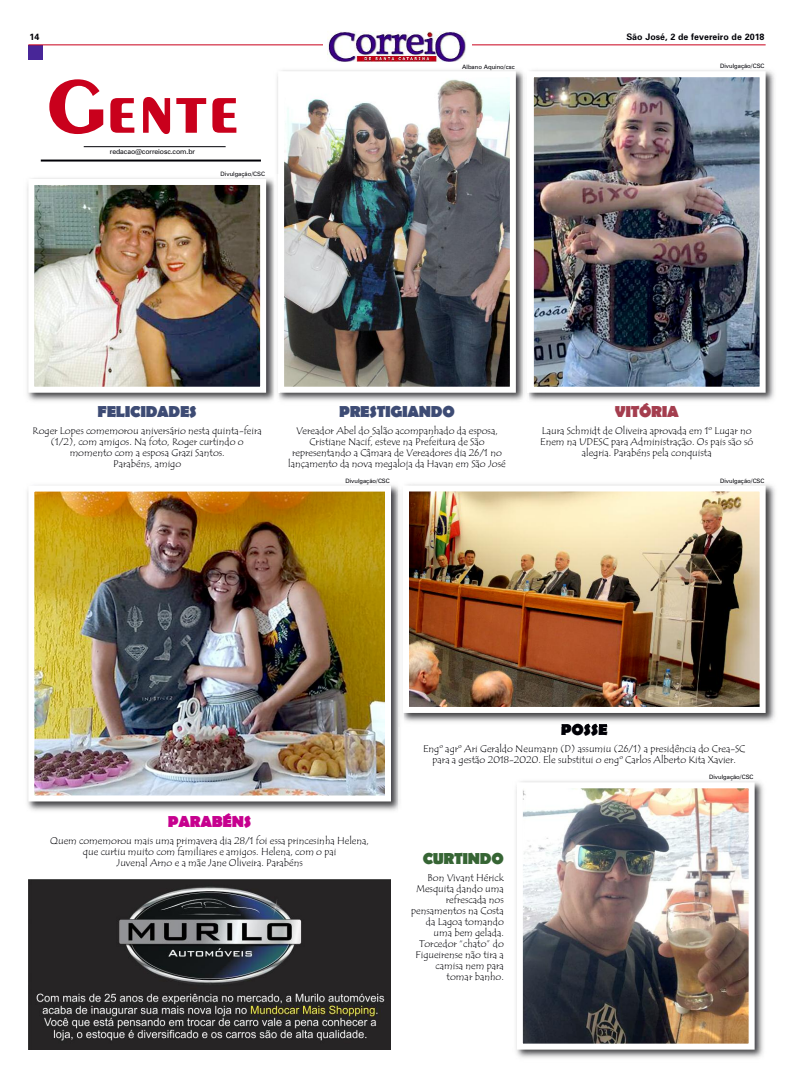
<style>
.page{position:relative;width:794px;height:1078px;background:#fff}
.page>*{position:absolute;margin:0;border:0;box-sizing:border-box;transform-origin:0 0}
.t1{font:700 80px "Exotic 350 BT";color:#c9001c}
.t2{font:700 16px "Berlin Sans FB";letter-spacing:-.02em;color:#3d4b74}
.t3{font:700 16px "Berlin Sans FB";letter-spacing:-.02em;color:#c6008e}
.t4{font:700 16px "Berlin Sans FB";letter-spacing:-.02em;color:#366534}
.t5{font:700 16px "Berlin Sans FB";letter-spacing:-.02em;color:#a43d4e}
.t6{font:700 16px "Berlin Sans FB";letter-spacing:-.02em;color:#000006}
.t7{font:10px/11px "Tempus Sans ITC";color:#000006;text-align:center}
.t8{font:700 9px "Zurich BT";color:#000006}
.t9{font:7px "Zurich BT";letter-spacing:-.015em;color:#000006}
.t10{font:6px "Zurich BT";color:#000006}
</style>
<div class="page">
<div style="left:28px;top:45px;width:15px;height:14px;background:#482698"></div>
<hr style="left:28px;top:44px;width:737px;height:1px;background:#c9001c">
<div style="left:323px;top:28px;width:148px;height:34px;background:#fff"></div>
<img style="left:327px;top:31px;width:139px;height:31px">
<img style="left:28px;top:879px;width:363px;height:170px">
<hr style="left:84px;top:146px;width:142px;height:1px;background:#000006">
<hr style="left:41px;top:159px;width:220px;height:2px;background:#000006">
<img style="left:277px;top:70px;width:498px;height:331px">
<img style="left:535px;top:78px;width:223px;height:307px">
<div style="left:528px;top:71px;width:237px;height:321px;border:6px solid #fff"></div>
<img style="left:528px;top:71px;width:1px;height:321px">
<img style="left:285px;top:78px;width:224px;height:307px">
<div style="left:278px;top:71px;width:238px;height:321px;border:6px solid #fff"></div>
<img style="left:27px;top:485px;width:371px;height:326px">
<img style="left:398px;top:726px;width:2px;height:79px">
<img style="left:35px;top:492px;width:349px;height:302px">
<div style="left:28px;top:485px;width:363px;height:316px;border:6px solid #fff"></div>
<img style="left:27px;top:174px;width:252px;height:227px">
<img style="left:278px;top:174px;width:1px;height:218px">
<img style="left:35px;top:186px;width:224px;height:199px">
<div style="left:28px;top:179px;width:238px;height:213px;border:6px solid #fff"></div>
<img style="left:516px;top:781px;width:248px;height:277px">
<img style="left:524px;top:789px;width:223px;height:253px">
<div style="left:517px;top:782px;width:237px;height:267px;border:6px solid #fff"></div>
<img style="left:398px;top:484px;width:377px;height:242px">
<img style="left:561px;top:723px;width:46px;height:3px">
<img style="left:410px;top:492px;width:348px;height:213px">
<div style="left:403px;top:485px;width:362px;height:227px;border:6px solid #fff"></div>
<p class="t8" style="left:29px;top:32px;width:11px">14</p>
<p class="t8" style="left:626px;top:32px;width:140px">São José, 2 de fevereiro de 2018</p>
<h1 class="t1" style="left:47px;top:58px;width:195px">Gente</h1>
<p class="t9" style="left:110px;top:149px;width:87px">redacao@correiosc.com.br</p>
<p class="t10" style="left:462px;top:63px;width:54px">Albano Aquino/csc</p>
<p class="t10" style="left:720px;top:64px;width:46px">Divulgação/CSC</p>
<p class="t10" style="left:221px;top:172px;width:46px">Divulgação/CSC</p>
<h2 class="t2" style="left:98px;top:402px;width:101px">FELICIDADES</h2>
<p class="t7" style="left:33px;top:425px;width:231px">Roger Lopes comemorou aniversário nesta quinta-feira (1/2), com amigos. Na foto, Roger curtindo o momento com a esposa Grazi Santos.<br>Parabéns, amigo</p>
<h2 class="t2" style="left:339px;top:402px;width:117px">PRESTIGIANDO</h2>
<p class="t7" style="left:288px;top:425px;width:219px">Vereador Abel do Salão acompanhado da esposa, Cristiane Nacif, esteve na Prefeitura de São representando a Câmara de Vereadores dia 26/1 no lançamento da nova megaloja da Havan em São José</p>
<p class="t10" style="left:345px;top:478px;width:46px">Divulgação/CSC</p>
<h2 class="t5" style="left:614px;top:402px;width:66px">VITÓRIA</h2>
<p class="t7" style="left:540px;top:425px;width:214px">Laura Schmidt de Oliveira aprovada em 1º Lugar no<br>Enem na UDESC para Administração. Os pais são só alegria. Parabéns pela conquista</p>
<p class="t10" style="left:720px;top:478px;width:46px">Divulgação/CSC</p>
<h2 class="t6" style="left:561px;top:720px;width:48px">POSSE</h2>
<p class="t7" style="left:423px;top:743px;width:324px">Engº agrº Ari Geraldo Neumann (D) assumiu (26/1) a presidência do Crea-SC para a gestão 2018-2020. Ele substitui o engº Carlos Alberto Kita Xavier.</p>
<p class="t10" style="left:709px;top:775px;width:46px">Divulgação/CSC</p>
<h2 class="t3" style="left:168px;top:811px;width:85px">PARABÉNS</h2>
<p class="t7" style="left:50px;top:834px;width:320px">Quem comemorou mais uma primavera dia 28/1 foi essa princesinha Helena, que curtiu muito com familiares e amigos. Helena, com o pai<br>Juvenal Arno e a mãe Jane Oliveira. Parabéns</p>
<h2 class="t4" style="left:423px;top:849px;width:83px">CURTINDO</h2>
<p class="t7" style="left:411px;top:871px;width:94px;text-align:right">Bon Vivant Hérick<br>Mesquita dando uma refrescada nos pensamentos na Costa da Lagoa tomando uma bem gelada.<br>Torcedor “chato” do<br>Figueirense não tira a camisa nem para tomar banho.</p>
</div>
